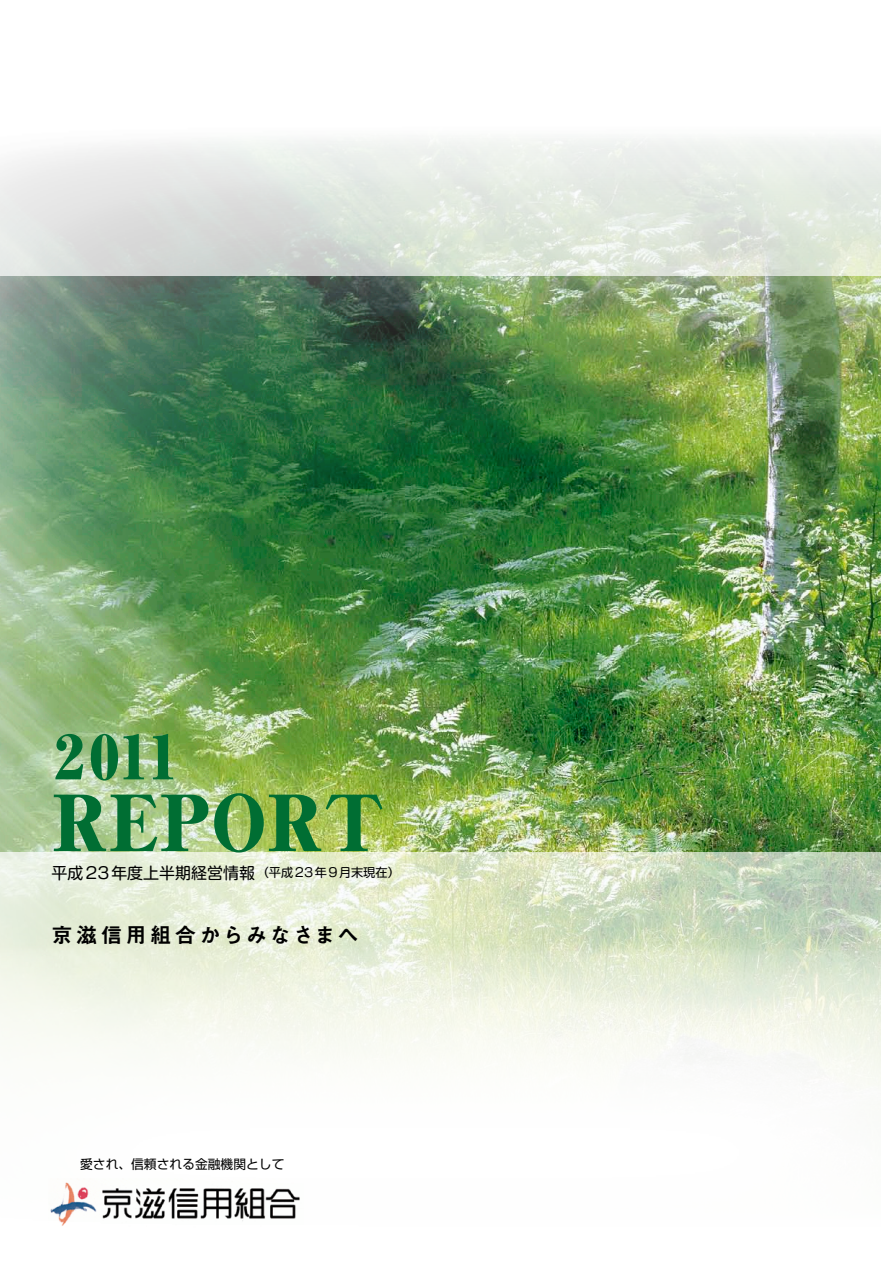
<style>
.page{position:relative;width:881px;height:1263px;background:#fff}
.page>*{position:absolute;margin:0;border:0;box-sizing:border-box;transform-origin:0 0}
.t1{font:900 74.4px "Ryumin Pro";color:#006e33}
.t2{font:900 58.5px "Ryumin Pro";color:#006e33}
.t3{font:21.3px "Midashi Go Pro MB31";letter-spacing:.125em;color:#000}
.t4{font:15.9px "G Shin M Go Pro";color:#000}
.t5{font:12.75px "Shin Go Pro";color:#000}
.t6{font:12.15px "G Shin M Go Pro";color:#000}
</style>
<div class="page">
<img style="left:0;top:137px;width:880px;height:806px">
<img style="left:0;top:277px;width:880px;height:574px">
<svg style="left:0;top:943px;width:880px;height:143px"></svg>
<img style="left:50px;top:1182px;width:250px;height:44px">
<h2 class="t2" style="left:55px;top:711px;width:124px">2011</h2>
<h1 class="t1" style="left:52px;top:764px;width:334px">REPORT</h1>
<p class="t6" style="left:256px;top:863px;width:145px">（平成 23年 9月末現在）</p>
<p class="t4" style="left:51px;top:860px;width:205px">平成 23年度上半期経営情報</p>
<h3 class="t3" style="left:51px;top:918px;width:308px">京滋信用組合からみなさまへ</h3>
<p class="t5" style="left:80px;top:1154px;width:206px">愛され、信頼される金融機関として</p>
</div>
